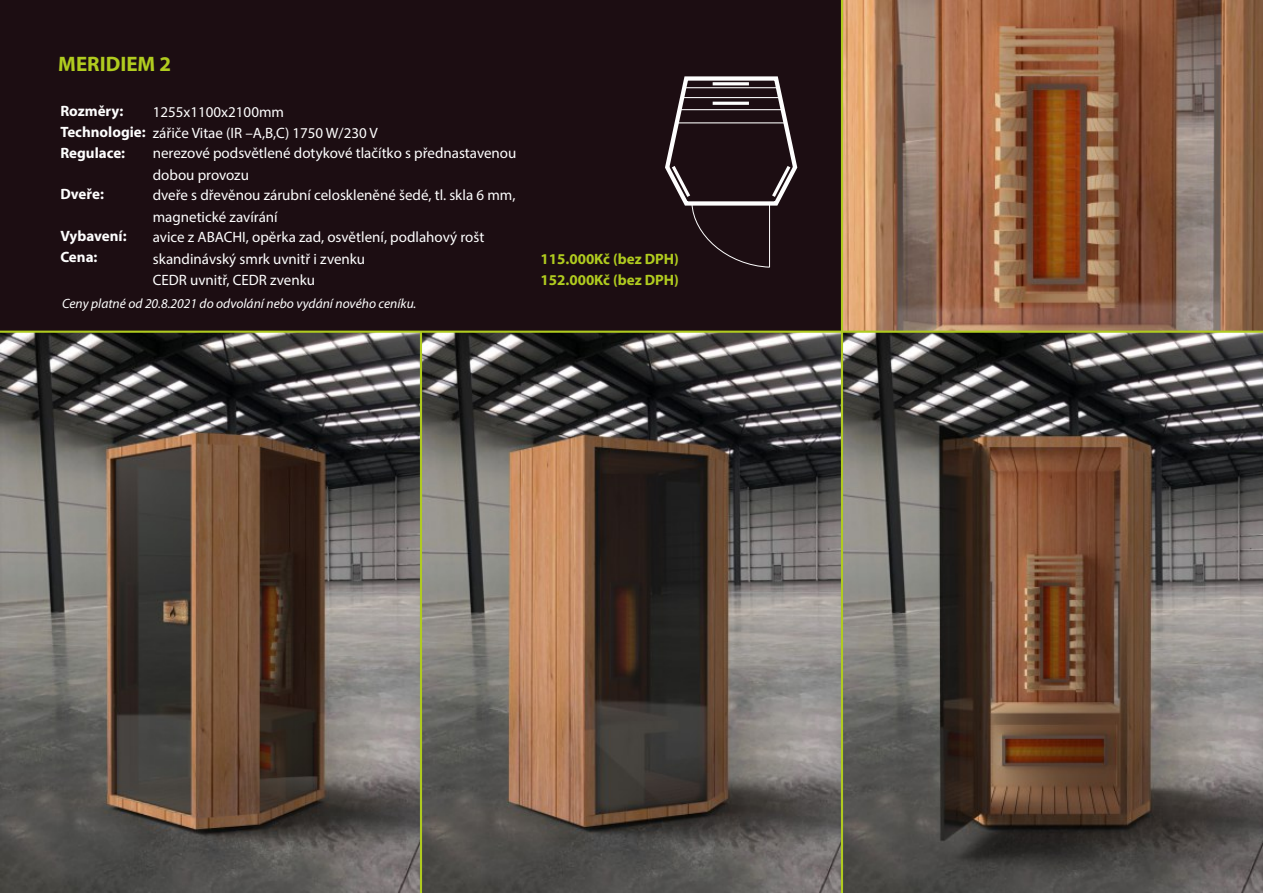
<style>
.page{position:relative;width:1263px;height:893px;background:#fff}
.page>*{position:absolute;margin:0;border:0;box-sizing:border-box;transform-origin:0 0}
.t1{font:700 21px "Myriad Pro";color:#b0cb1f}
.t2{font:15px/21px "Myriad Pro";color:#fefefe}
.t3{font:700 15px "Myriad Pro";color:#fefefe}
.t4{font:700 15px "Myriad Pro";color:#b0cb1f}
.t5{font:italic 13.5px "Myriad Pro";color:#fefefe}
</style>
<div class="page">
<img style="left:0;top:333px;width:1263px;height:560px">
<div style="left:0;top:0;width:1263px;height:332px;background:#1c0d12"></div>
<svg style="left:665px;top:76px;width:133px;height:192px"></svg>
<hr style="left:713px;top:102px;width:36px;height:3px;background:#fefefe">
<img style="left:843px;top:0;width:420px;height:331px">
<hr style="left:841px;top:0;width:2px;height:893px;background:#b0cb1f">
<hr style="left:420px;top:332px;width:2px;height:561px;background:#b0cb1f">
<hr style="left:0;top:331px;width:1263px;height:2px;background:#b0cb1f">
<h1 class="t1" style="left:58px;top:55px;width:114px">MERIDIEM 2</h1>
<p class="t3" style="left:60px;top:105px;width:64px">Rozměry:</p>
<p class="t2" style="left:153px;top:103px;width:133px">1255x1100x2100mm</p>
<p class="t3" style="left:60px;top:125px;width:87px">Technologie:</p>
<p class="t2" style="left:153px;top:123px;width:365px">zářiče Vitae (IR –A,B,C) 1750 W/230 V<br>nerezové podsvětlené dotykové tlačítko s přednastavenou dobou provozu</p>
<p class="t3" style="left:60px;top:146px;width:66px">Regulace:</p>
<p class="t3" style="left:60px;top:188px;width:45px">Dveře:</p>
<p class="t3" style="left:60px;top:230px;width:68px">Vybavení:</p>
<p class="t3" style="left:60px;top:251px;width:39px">Cena:</p>
<p class="t2" style="left:153px;top:186px;width:364px">dveře s dřevěnou zárubní celoskleněné šedé, tl. skla 6 mm,</p>
<p class="t2" style="left:153px;top:207px;width:127px">magnetické zavírání</p>
<p class="t2" style="left:153px;top:228px;width:333px;line-height:21.5px">avice z ABACHI, opěrka zad, osvětlení, podlahový rošt skandinávský smrk uvnitř i zvenku</p>
<p class="t4" style="left:540px;top:253px;width:140px">115.000Kč (bez DPH)</p>
<p class="t2" style="left:153px;top:271px;width:164px">CEDR uvnitř, CEDR zvenku</p>
<p class="t4" style="left:540px;top:274px;width:140px">152.000Kč (bez DPH)</p>
<p class="t5" style="left:62px;top:298px;width:356px">Ceny platné od 20.8.2021 do odvolání nebo vydání nového ceníku.</p>
</div>
